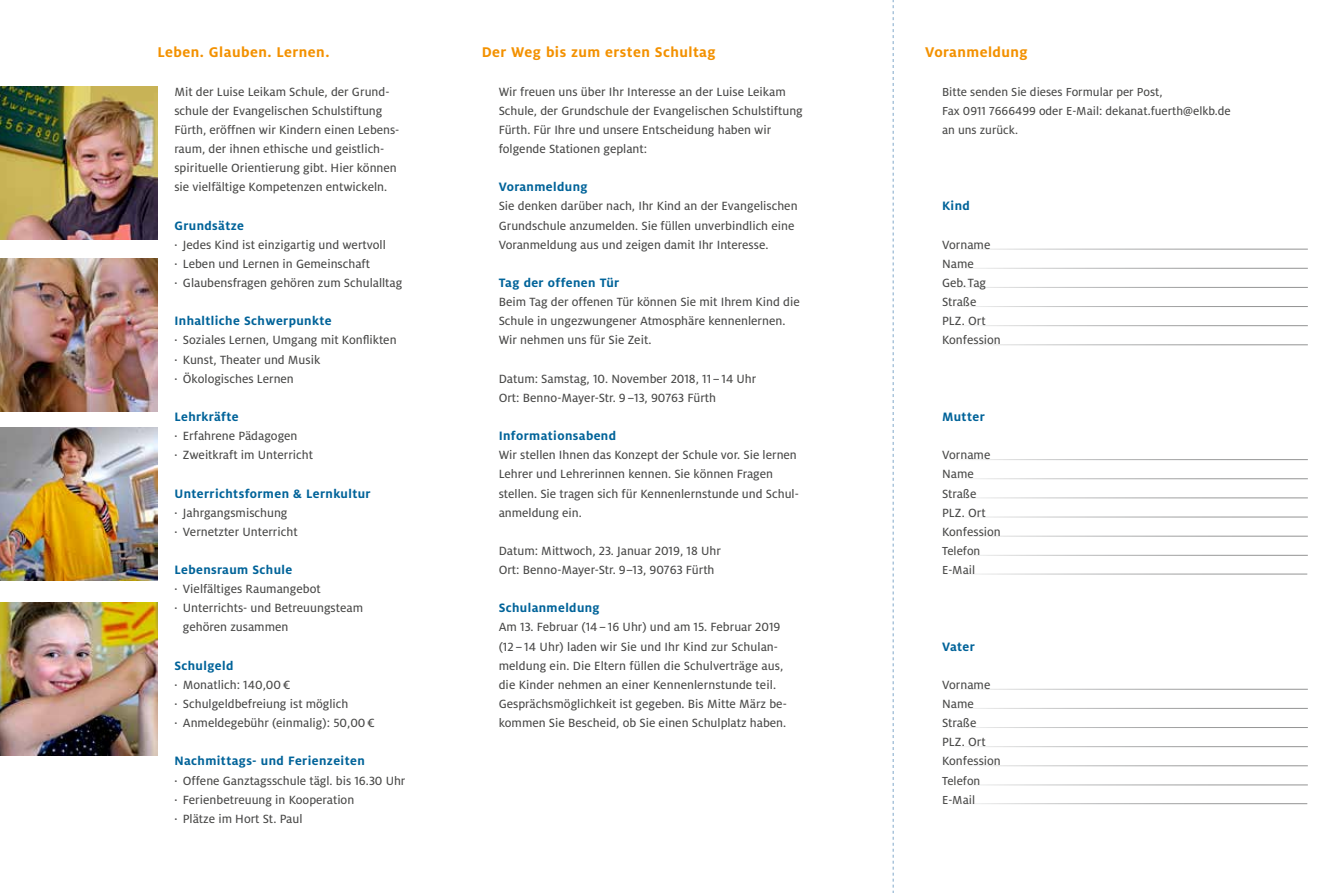
<style>
.page{position:relative;width:1327px;height:893px;background:#fff}
.page>*{position:absolute;margin:0;border:0;box-sizing:border-box;transform-origin:0 0}
.t1{font:700 15.6px "Milo";letter-spacing:.03em;color:#f39100}
.t2{font:700 13.5px "Milo LF";letter-spacing:.03em;color:#006399}
.t3{font:13.2px/19.2px "Milo LF Text";color:#494948}
.t4{font:12.9px/19.2px "Milo LF Text";color:#494948}
</style>
<div class="page">
<svg style="left:893px;top:0;width:1px;height:893px"></svg>
<img style="left:0;top:86px;width:157px;height:153px">
<img style="left:0;top:603px;width:157px;height:153px">
<img style="left:0;top:258px;width:157px;height:153px">
<img style="left:0;top:428px;width:157px;height:153px">
<p class="t1" style="left:157px;top:43px;width:174px">Leben. Glauben. Lernen.</p>
<p class="t1" style="left:482px;top:43px;width:235px">Der Weg bis zum ersten Schultag</p>
<p class="t1" style="left:925px;top:43px;width:104px">Voranmeldung</p>
<p class="t4" style="left:942px;top:82px;width:290px">Bitte senden Sie dieses Formular per Post,<br>Fax 0911 7666499 oder E-Mail: dekanat.fuerth@elkb.de an uns zurück.</p>
<p class="t3" style="left:174px;top:82px;width:226px">Mit der Luise Leikam Schule, der Grund&shy;schule der Evangelischen Schulstiftung Fürth, eröffnen wir Kindern einen Lebens&shy;raum, der ihnen ethische und geistlich&shy;spirituelle Orientierung gibt. Hier können sie vielfältige Kompetenzen entwickeln.</p>
<p class="t2" style="left:174px;top:217px;width:71px">Grundsätze</p>
<p class="t3" style="left:174px;top:235px;width:229px">· Jedes Kind ist einzigartig und wertvoll<br>· Leben und Lernen in Gemeinschaft<br>· Glaubensfragen gehören zum Schulalltag</p>
<p class="t2" style="left:174px;top:313px;width:159px">Inhaltliche Schwerpunkte</p>
<p class="t3" style="left:174px;top:331px;width:224px">· Soziales Lernen, Umgang mit Konflikten · Kunst, Theater und Musik<br>· Ökologisches Lernen</p>
<p class="t2" style="left:174px;top:409px;width:66px">Lehrkräfte</p>
<p class="t3" style="left:174px;top:426px;width:140px">· Erfahrene Pädagogen<br>· Zweitkraft im Unterricht</p>
<p class="t2" style="left:174px;top:485px;width:198px">Unterrichtsformen &amp; Lernkultur</p>
<p class="t3" style="left:174px;top:503px;width:125px">· Jahrgangsmischung<br>· Vernetzter Unterricht</p>
<p class="t2" style="left:174px;top:562px;width:119px">Lebensraum Schule</p>
<p class="t3" style="left:174px;top:579px;width:148px">· Vielfältiges Raumangebot</p>
<p class="t3" style="left:174px;top:598px;width:190px">· Unterrichts- und Betreuungsteam</p>
<p class="t3" style="left:183px;top:618px;width:107px">gehören zusammen</p>
<p class="t2" style="left:174px;top:658px;width:60px">Schulgeld</p>
<p class="t3" style="left:174px;top:675px;width:202px">· Monatlich: 140,00€<br>· Schulgeldbefreiung ist möglich<br>· Anmeldegebühr (einmalig): 50,00€</p>
<p class="t2" style="left:174px;top:753px;width:192px">Nachmittags- und Ferienzeiten</p>
<p class="t3" style="left:174px;top:771px;width:233px">· Offene Ganztagsschule tägl. bis 16.30 Uhr · Ferienbetreuung in Kooperation<br>· Plätze im Hort St. Paul</p>
<p class="t3" style="left:499px;top:82px;width:306px">Wir freuen uns über Ihr Interesse an der Luise Leikam Schule, der Grundschule der Evangelischen Schulstiftung Fürth. Für Ihre und unsere Entscheidung haben wir folgende Stationen geplant:</p>
<p class="t2" style="left:499px;top:179px;width:90px">Voranmeldung</p>
<p class="t3" style="left:499px;top:197px;width:300px">Sie denken darüber nach, Ihr Kind an der Evangelischen<br>Grundschule anzumelden. Sie füllen unverbindlich eine<br>Voranmeldung aus und zeigen damit Ihr Interesse.</p>
<p class="t2" style="left:499px;top:275px;width:122px">Tag der offenen Tür</p>
<p class="t3" style="left:499px;top:292px;width:303px">Beim Tag der offenen Tür können Sie mit Ihrem Kind die<br>Schule in ungezwungener Atmosphäre kennenlernen.<br>Wir nehmen uns für Sie Zeit.</p>
<p class="t3" style="left:499px;top:369px;width:259px">Datum: Samstag, 10. November 2018, 11–14 Uhr<br>Ort: Benno-Mayer-Str. 9–13, 90763 Fürth</p>
<p class="t2" style="left:499px;top:428px;width:119px">Informationsabend</p>
<p class="t3" style="left:499px;top:445px;width:302px">Wir stellen Ihnen das Konzept der Schule vor. Sie lernen Lehrer und Lehrerinnen kennen. Sie können Fragen stellen. Sie tragen sich für Kennenlernstunde und Schul&shy;anmeldung ein.</p>
<p class="t3" style="left:499px;top:541px;width:224px">Datum: Mittwoch, 23. Januar 2019, 18 Uhr<br>Ort: Benno-Mayer-Str. 9–13, 90763 Fürth</p>
<p class="t2" style="left:499px;top:600px;width:103px">Schulanmeldung</p>
<p class="t3" style="left:499px;top:618px;width:290px">Am 13. Februar (14–16 Uhr) und am 15. Februar 2019 (12 – 14 Uhr) laden wir Sie und Ihr Kind zur Schulan&shy;meldung ein. Die Eltern füllen die Schulverträge aus, die Kinder nehmen an einer Kennenlernstunde teil.<br>Gesprächsmöglichkeit ist gegeben. Bis Mitte März be&shy;kommen Sie Bescheid, ob Sie einen Schulplatz haben.</p>
<p class="t2" style="left:942px;top:198px;width:29px">Kind</p>
<p class="t3" style="left:942px;top:235px;width:60px">Vorname<br>Name<br>Geb. Tag<br>Straße<br>PLZ. Ort<br>Konfession</p>
<p class="t2" style="left:942px;top:409px;width:44px">Mutter</p>
<p class="t3" style="left:942px;top:445px;width:60px">Vorname<br>Name<br>Straße<br>PLZ. Ort<br>Konfession</p>
<p class="t4" style="left:942px;top:541px;width:40px">Telefon<br>E-Mail</p>
<p class="t2" style="left:942px;top:638px;width:34px">Vater</p>
<p class="t3" style="left:942px;top:675px;width:60px">Vorname<br>Name<br>Straße<br>PLZ. Ort<br>Konfession</p>
<p class="t4" style="left:942px;top:771px;width:40px">Telefon<br>E-Mail</p>
</div>
